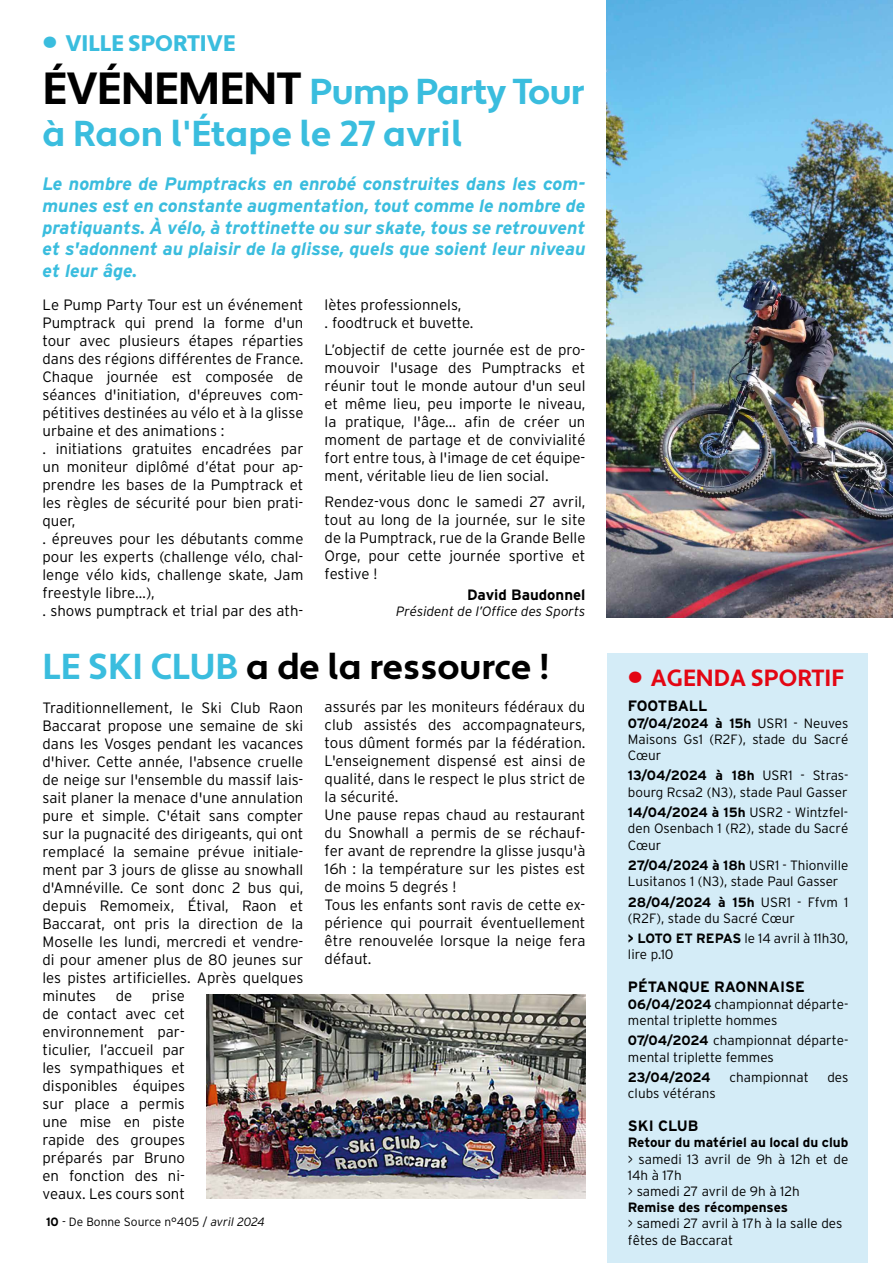
<style>
.page{position:relative;width:893px;height:1263px;background:#fff}
.page>*{position:absolute;margin:0;border:0;box-sizing:border-box;transform-origin:0 0}
.t1{font:700 36px/42px "Apertura";color:#3abdde}
.t2{font:700 36px "Apertura";color:#000}
.t3{font:700 23.4px "Apertura";color:#e30613}
.t4{font:900 22.5px "Apertura";color:#3abdde}
.t5{font:italic 700 18px/21.6px "Interstate";color:#3abdde;text-align:justify}
.t6{font:300 15px/18px "Interstate";color:#000;text-align:justify}
.t7{font:700 15px "Interstate";color:#000}
.t8{font:300 13.5px/16.2px "Interstate";color:#000}
.t9{font:700 13.5px "Interstate";color:#000}
.t10{font:italic 300 13.5px "Interstate";color:#000}
.t11{font:300 12px "Interstate";color:#000}
.s1{font-size:45px}
.s2{font-size:45px;color:#000}
.s3{color:#3abdde}
.s4{font-weight:900;font-size:45px}
.s5{font-weight:700}
.s6{font-style:italic}
</style>
<div class="page">
<img style="left:206px;top:995px;width:379px;height:203px">
<div style="left:607px;top:654px;width:260px;height:609px;background:#d4ecf7"></div>
<img style="left:607px;top:0;width:286px;height:617px">
<h3 class="t4" style="left:43px;top:29px;width:194px"><span class="s1">•</span> VILLE SPORTIVE</h3>
<h1 class="t1" style="left:43px;top:72px;width:544px"><span class="s2">ÉVÉNEMENT</span> Pump Party Tour à Raon l'Étape le 27 avril</h1>
<p class="t5" style="left:43px;top:173px;width:544px">Le nombre de Pumptracks en enrobé construites dans les com&shy;munes est en constante augmentation, tout comme le nombre de pratiquants. À vélo, à trottinette ou sur skate, tous se retrouvent et s'adonnent au plaisir de la glisse, quels que soient leur niveau et leur âge.</p>
<p class="t6" style="left:325px;top:296px;width:150px">lètes professionnels,<br>. foodtruck et buvette.</p>
<p class="t6" style="left:325px;top:340px;width:262px">L’objectif de cette journée est de pro&shy;mouvoir l'usage des Pumptracks et réunir tout le monde autour d'un seul et même lieu, peu importe le niveau, la pratique, l'âge... afin de créer un moment de partage et de convivialité fort entre tous, à l'image de cet équipe&shy;ment, véritable lieu de lien social.</p>
<p class="t6" style="left:325px;top:493px;width:262px">Rendez-vous donc le samedi 27 avril, tout au long de la journée, sur le site de la Pumptrack, rue de la Grande Belle Orge, pour cette journée sportive et festive !</p>
<p class="t6" style="left:43px;top:296px;width:262px;text-align:left">Le Pump Party Tour est un événement Pumptrack qui prend la forme d'un tour avec plusieurs étapes réparties dans des régions différentes de France.<br>Chaque journée est composée de séances d'initiation, d'épreuves com&shy;pétitives destinées au vélo et à la glisse urbaine et des animations :<br>. initiations gratuites encadrées par un moniteur diplômé d’état pour ap&shy;prendre les bases de la Pumptrack et les règles de sécurité pour bien prati&shy;quer,<br>. épreuves pour les débutants comme pour les experts (challenge vélo, chal&shy;lenge vélo kids, challenge skate, Jam freestyle libre…),<br>. shows pumptrack et trial par des ath-</p>
<p class="t7" style="left:467px;top:586px;width:120px">David Baudonnel</p>
<p class="t10" style="left:396px;top:604px;width:191px">Président de l’Office des Sports</p>
<h1 class="t2" style="left:43px;top:645px;width:508px"><span class="s3">LE SKI CLUB</span> a de la ressource !</h1>
<p class="t6" style="left:43px;top:698px;width:262px">Traditionnellement, le Ski Club Raon Baccarat propose une semaine de ski dans les Vosges pendant les vacances d'hiver. Cette année, l'absence cruelle de neige sur l'ensemble du massif lais&shy;sait planer la menace d'une annulation pure et simple. C'était sans compter sur la pugnacité des dirigeants, qui ont remplacé la semaine prévue initiale&shy;ment par 3 jours de glisse au snowhall d'Amnéville. Ce sont donc 2 bus qui, depuis Remomeix, Étival, Raon et Baccarat, ont pris la direction de la Moselle les lundi, mercredi et vendre&shy;di pour amener plus de 80 jeunes sur les pistes artificielles. Après quelques minutes</p>
<h2 class="t3" style="left:628px;top:664px;width:218px"><span class="s4">•</span> AGENDA SPORTIF</h2>
<p class="t6" style="left:325px;top:698px;width:262px;text-align:left">assurés par les moniteurs fédéraux du club assistés des accompagnateurs, tous dûment formés par la fédération.<br>L'enseignement dispensé est ainsi de qualité, dans le respect le plus strict de la sécurité.<br>Une pause repas chaud au restaurant du Snowhall a permis de se réchauf&shy;fer avant de reprendre la glisse jusqu'à<br>16h : la température sur les pistes est de moins 5 degrés !<br>Tous les enfants sont ravis de cette ex&shy;périence qui pourrait éventuellement être renouvelée lorsque la neige fera défaut.</p>
<p class="t7" style="left:628px;top:698px;width:81px">FOOTBALL</p>
<p class="t8" style="left:628px;top:715px;width:222px;text-align:justify"><span class="s5">07/04/2024 à 15h</span> USR1 - Neuves Maisons Gs1 (R2F), stade du Sacré Cœur</p>
<p class="t8" style="left:628px;top:767px;width:222px"><span class="s5">13/04/2024 à 18h</span> USR1 - Stras&shy;bourg Rcsa2 (N3), stade Paul Gasser</p>
<p class="t8" style="left:628px;top:804px;width:222px;text-align:justify"><span class="s5">14/04/2024 à 15h</span> USR2 - Wintzfel&shy;den Osenbach 1 (R2), stade du Sacré Cœur</p>
<p class="t8" style="left:628px;top:857px;width:222px"><span class="s5">27/04/2024 à 18h</span> USR1 - Thionville<br>Lusitanos 1 (N3), stade Paul Gasser</p>
<p class="t8" style="left:628px;top:894px;width:222px"><span class="s5">28/04/2024 à 15h</span> USR1 - Ffvm 1 (R2F), stade du Sacré Cœur</p>
<p class="t8" style="left:628px;top:930px;width:222px"><span class="s5">&gt; LOTO ET REPAS</span> le 14 avril à 11h30, lire p.10</p>
<p class="t7" style="left:628px;top:979px;width:178px">PÉTANQUE RAONNAISE</p>
<p class="t8" style="left:628px;top:996px;width:222px"><span class="s5">06/04/2024</span> championnat départe&shy;mental triplette hommes</p>
<p class="t8" style="left:628px;top:1032px;width:222px"><span class="s5">07/04/2024</span> championnat départe&shy;mental triplette femmes</p>
<p class="t9" style="left:628px;top:1070px;width:84px">23/04/2024</p>
<p class="t8" style="left:730px;top:1069px;width:81px">championnat</p>
<p class="t8" style="left:827px;top:1069px;width:23px">des</p>
<p class="t8" style="left:628px;top:1085px;width:89px">clubs vétérans</p>
<p class="t7" style="left:628px;top:1117px;width:72px">SKI CLUB</p>
<p class="t9" style="left:628px;top:1135px;width:222px">Retour du matériel au local du club</p>
<p class="t8" style="left:628px;top:1151px;width:222px">&gt; samedi 13 avril de 9h à 12h et de<br>14h à 17h<br>&gt; samedi 27 avril de 9h à 12h</p>
<p class="t9" style="left:628px;top:1200px;width:162px">Remise des récompenses</p>
<p class="t8" style="left:628px;top:1215px;width:216px">&gt; samedi 27 avril à 17h à la salle des fêtes de Baccarat</p>
<p class="t6" style="left:116px;top:986px;width:18px">de</p>
<p class="t6" style="left:43px;top:986px;width:144px;text-indent:109px">prise de contact avec cet environnement par&shy;ticulier, l’accueil par les sympathiques et disponibles équipes sur place a permis une mise en piste rapide des groupes préparés par Bruno en fonction des ni&shy;veaux. Les cours sont</p>
<p class="t11" style="left:46px;top:1215px;width:220px"><span class="s5">10</span> - De Bonne Source n°405 / <span class="s6">avril 2024</span></p>
</div>
